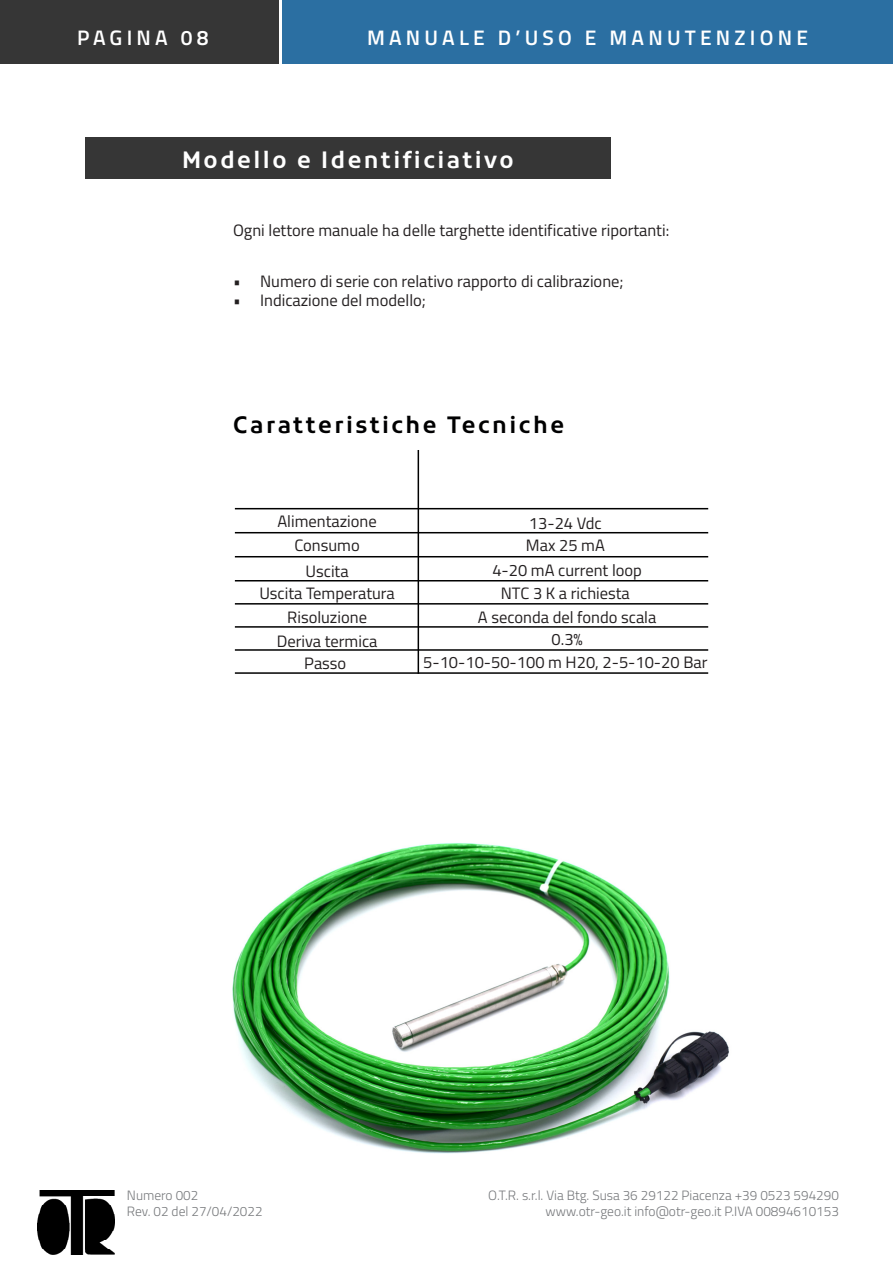
<style>
.page{position:relative;width:893px;height:1263px;background:#fff}
.page>*{position:absolute;margin:0;border:0;box-sizing:border-box;transform-origin:0 0}
.t1{font:600 22.5px "Kufam";letter-spacing:.11em;color:#fff}
.t2{font:600 22.5px "Kufam";letter-spacing:.11em;color:#000001}
.t3{font:600 21px "Titillium Web";letter-spacing:.2em;color:#fff}
.t4{font:16.5px "Titillium Web";color:#231f20}
.t5{font:300 13.5px/16.2px "Titillium Web";color:#76787b;text-align:right}
</style>
<div class="page">
<img style="left:38px;top:1190px;width:76px;height:64px">
<div style="left:282px;top:0;width:611px;height:64px;background:#2b6fa2"></div>
<div style="left:0;top:0;width:279px;height:64px;background:#363636"></div>
<div style="left:85px;top:137px;width:526px;height:41px;background:#363636"></div>
<hr style="left:418px;top:450px;width:1px;height:224px;background:#000">
<hr style="left:235px;top:508px;width:473px;height:1px;background:#000">
<hr style="left:235px;top:532px;width:473px;height:1px;background:#000">
<hr style="left:235px;top:556px;width:473px;height:1px;background:#000">
<hr style="left:235px;top:580px;width:473px;height:1px;background:#000">
<hr style="left:235px;top:603px;width:473px;height:2px;background:#000">
<hr style="left:235px;top:626px;width:473px;height:2px;background:#000">
<hr style="left:235px;top:649px;width:473px;height:2px;background:#000">
<hr style="left:235px;top:672px;width:473px;height:2px;background:#000">
<img style="left:232px;top:843px;width:497px;height:311px">
<p class="t3" style="left:77px;top:22px;width:133px">PAGINA 08</p>
<p class="t3" style="left:367px;top:22px;width:442px">MANUALE D’USO E MANUTENZIONE</p>
<p class="t1" style="left:182px;top:147px;width:333px">Modello e Identificiativo</p>
<p class="t4" style="left:233px;top:218px;width:438px">Ogni lettore manuale ha delle targhette identificative riportanti:</p>
<p class="t4" style="left:233px;top:269px;width:392px">• Numero di serie con relativo rapporto di calibrazione;</p>
<p class="t4" style="left:233px;top:288px;width:194px">• Indicazione del modello;</p>
<p class="t2" style="left:233px;top:412px;width:332px">Caratteristiche Tecniche</p>
<p class="t4" style="left:277px;top:509px;width:101px">Alimentazione</p>
<p class="t4" style="left:294px;top:533px;width:67px">Consumo</p>
<p class="t4" style="left:306px;top:559px;width:45px">Uscita</p>
<p class="t4" style="left:259px;top:581px;width:137px">Uscita Temperatura</p>
<p class="t4" style="left:287px;top:605px;width:81px">Risoluzione</p>
<p class="t4" style="left:277px;top:629px;width:102px">Deriva termica</p>
<p class="t4" style="left:304px;top:651px;width:44px">Passo</p>
<p class="t4" style="left:529px;top:511px;width:74px">13-24 Vdc</p>
<p class="t4" style="left:526px;top:533px;width:80px">Max 25 mA</p>
<p class="t4" style="left:492px;top:558px;width:151px">4-20 mA current loop</p>
<p class="t4" style="left:501px;top:581px;width:131px">NTC 3 K a richiesta</p>
<p class="t4" style="left:478px;top:605px;width:180px">A seconda del fondo scala</p>
<p class="t4" style="left:551px;top:627px;width:33px">0.3%</p>
<p class="t4" style="left:423px;top:650px;width:286px">5-10-10-50-100 m H20, 2-5-10-20 Bar</p>
<p class="t5" style="left:127px;top:1186px;width:73px">Numero 002</p>
<p class="t5" style="left:127px;top:1203px;width:137px">Rev. 02 del 27/04/2022</p>
<p class="t5" style="left:488px;top:1186px;width:352px">O.T.R. s.r.l. Via Btg. Susa 36 29122 Piacenza +39 0523 594290 www.otr-geo.it info@otr-geo.it P.IVA 00894610153</p>
</div>
